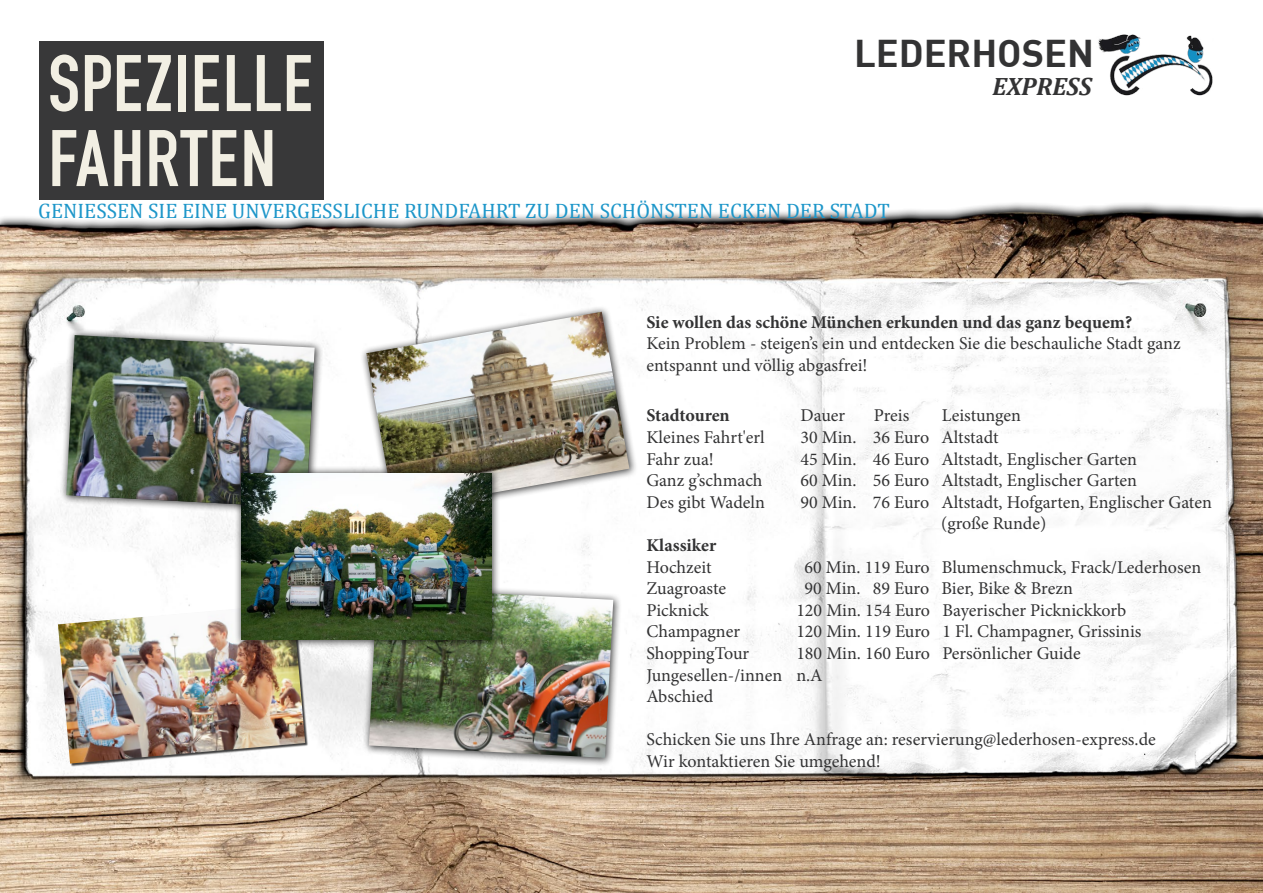
<style>
.page{position:relative;width:1263px;height:893px;background:#fff}
.page>*{position:absolute;margin:0;border:0;box-sizing:border-box;transform-origin:0 0}
.Seitenüberschrift{font:84px/75px "DIN1451 EF Eng Alt";color:#f2efe3}
.t1{font:700 37.95px "DIN";color:#333334}
.t2{font:italic 700 25.2px "Cambria";color:#333334}
.t3{font:21px "Cambria";color:#1d96c9}
.t4{font:18px/21.6px "Minion Pro";color:#333334}
.t5{font:700 18px "Minion Pro";color:#333334}
.s1{font-weight:700}
</style>
<div class="page">
<img style="left:0;top:199px;width:1263px;height:694px">
<div style="left:39px;top:41px;width:285px;height:158px;background:#383839"></div>
<img style="left:1098px;top:34px;width:115px;height:61px">
<div style="left:360px;top:305px;width:278px;height:214px;background:#000;opacity:.75"></div>
<img style="left:366px;top:312px;width:263px;height:198px">
<div style="left:58px;top:604px;width:250px;height:162px;background:#000;opacity:.75"></div>
<img style="left:58px;top:604px;width:247px;height:159px">
<div style="left:362px;top:581px;width:260px;height:186px;background:#000;opacity:.75"></div>
<img style="left:369px;top:587px;width:244px;height:171px">
<div style="left:60px;top:328px;width:264px;height:189px;background:#000;opacity:.75"></div>
<img style="left:66px;top:335px;width:249px;height:173px">
<div style="left:234px;top:466px;width:267px;height:183px;background:#000;opacity:.75"></div>
<img style="left:241px;top:473px;width:250px;height:167px">
<p class="Seitenüberschrift" style="left:48px;top:48px;width:267px">SPEZIELLE<br>FAHRTEN</p>
<p class="t1" style="left:854px;top:28px;width:241px">LEDERHOSEN</p>
<p class="t2" style="left:992px;top:71px;width:101px">EXPRESS</p>
<p class="t3" style="left:38px;top:199px;width:853px">GENIESSEN SIE EINE UNVERGESSLICHE RUNDFAHRT ZU DEN SCHÖNSTEN ECKEN DER STADT</p>
<p class="t4" style="left:646px;top:311px;width:536px"><span class="s1">Sie wollen das schöne München erkunden und das ganz bequem?<br></span>Kein Problem - steigen’s ein und entdecken Sie die beschauliche Stadt ganz entspannt und völlig abgasfrei!</p>
<p class="t5" style="left:646px;top:403px;width:85px">Stadtouren</p>
<p class="t4" style="left:646px;top:426px;width:120px">Kleines Fahrt'erl</p>
<p class="t4" style="left:646px;top:448px;width:69px">Fahr zua!</p>
<p class="t4" style="left:646px;top:470px;width:118px">Ganz g’schmach</p>
<p class="t4" style="left:646px;top:491px;width:120px">Des gibt Wadeln</p>
<p class="t5" style="left:646px;top:533px;width:71px">Klassiker</p>
<p class="t4" style="left:646px;top:556px;width:67px">Hochzeit</p>
<p class="t4" style="left:646px;top:578px;width:81px">Zuagroaste</p>
<p class="t4" style="left:646px;top:599px;width:64px">Picknick</p>
<p class="t4" style="left:646px;top:621px;width:95px">Champagner</p>
<p class="t4" style="left:646px;top:642px;width:137px">ShoppingTour<br>Jungesellen-/innen<br>Abschied</p>
<p class="t4" style="left:646px;top:729px;width:511px">Schicken Sie uns Ihre Anfrage an: reservierung@lederhosen-express.de<br>Wir kontaktieren Sie umgehend!</p>
<p class="t4" style="left:800px;top:405px;width:46px">Dauer</p>
<p class="t4" style="left:874px;top:405px;width:37px">Preis</p>
<p class="t4" style="left:942px;top:405px;width:81px">Leistungen</p>
<p class="t4" style="left:800px;top:426px;width:200px">30 Min. 36 Euro Altstadt</p>
<p class="t4" style="left:800px;top:448px;width:338px">45 Min. 46 Euro Altstadt, Englischer Garten</p>
<p class="t4" style="left:800px;top:470px;width:338px">60 Min. 56 Euro Altstadt, Englischer Garten</p>
<p class="t4" style="left:941px;top:491px;width:272px;text-indent:-141px">90 Min. 76 Euro Altstadt, Hofgarten, Englischer Gaten (große Runde)</p>
<p class="t4" style="left:804px;top:556px;width:398px">60 Min. 119 Euro Blumenschmuck, Frack/Lederhosen</p>
<p class="t4" style="left:804px;top:578px;width:270px">90 Min. 89 Euro Bier, Bike &amp; Brezn</p>
<p class="t4" style="left:796px;top:599px;width:332px">120 Min. 154 Euro Bayerischer Picknickkorb</p>
<p class="t4" style="left:796px;top:621px;width:347px">120 Min. 119 Euro 1 Fl. Champagner, Grissinis</p>
<p class="t4" style="left:796px;top:642px;width:286px">180 Min. 160 Euro Persönlicher Guide n.A</p>
</div>
